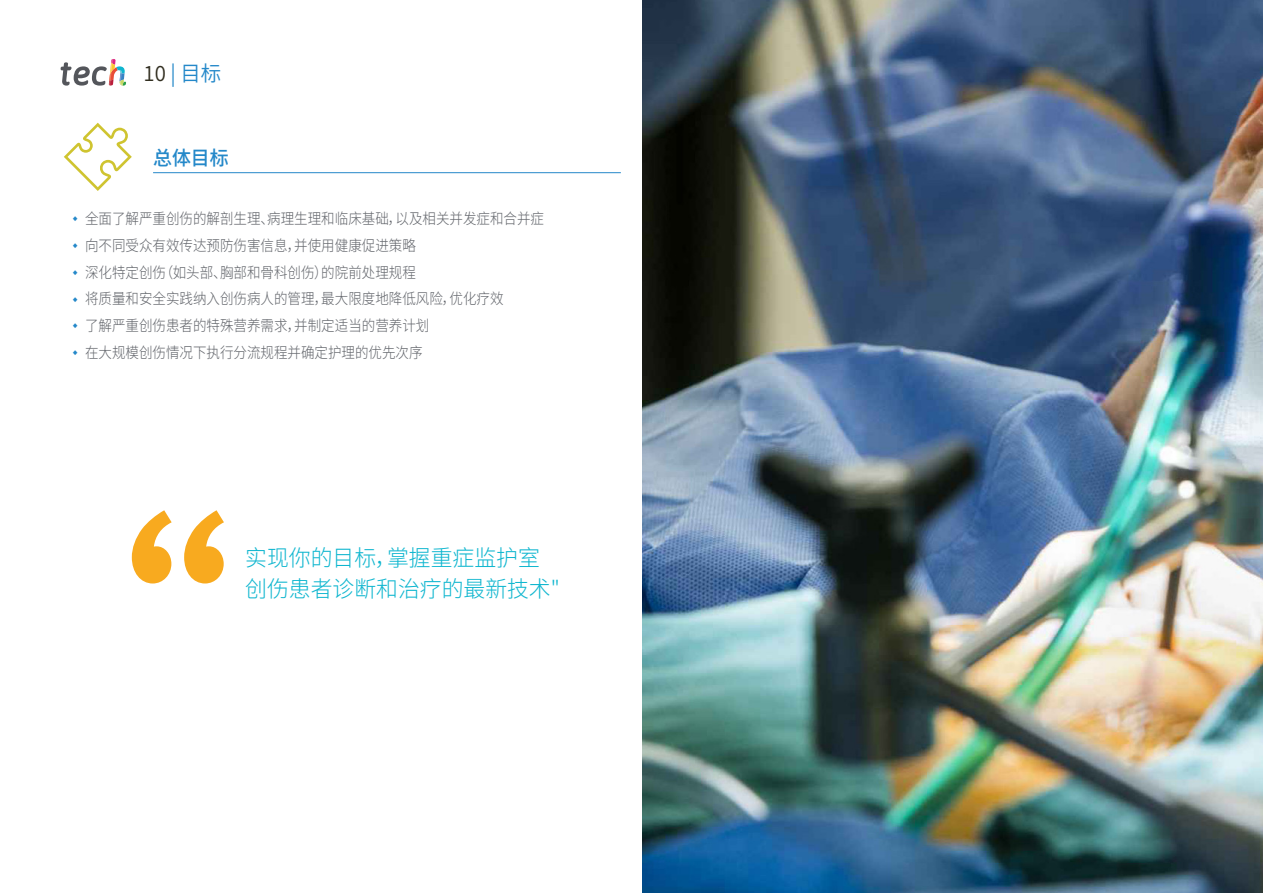
<style>
.page{position:relative;width:1263px;height:893px;background:#fff}
.page>*{position:absolute;margin:0;border:0;box-sizing:border-box;transform-origin:0 0}
.t1{font:300 22.5px/31.5px "Source Han Sans CN";color:#0fb6cf}
.t2{font:21px "Source Han Sans CN";color:#2488c9}
.t3{font:500 19.5px "Source Han Sans CN";color:#2488c9}
.t4{font:300 15px/26.7px "Source Han Sans CN";color:#61646a;scale:.9 1}
.s1{color:#312e20}
</style>
<div class="page">
<hr style="left:153px;top:172px;width:468px;height:1px;background:#2488c9">
<svg style="left:64px;top:123px;width:68px;height:68px"></svg>
<img style="left:642px;top:0;width:621px;height:893px">
<svg style="left:132px;top:510px;width:92px;height:73px"></svg>
<svg style="left:61px;top:59px;width:65px;height:27px"></svg>
<h2 class="t2" style="left:144px;top:61px;width:79px"><span class="s1">10</span> | 目标</h2>
<h3 class="t3" style="left:153px;top:147px;width:77px">总体目标</h3>
<p class="t4" style="left:85px;top:206px;width:511px">全面了解严重创伤的解剖生理、病理生理和临床基础，以及相关并发症和合并症向不同受众有效传达预防伤害信息，并使用健康促进策略<br>深化特定创伤（如头部、胸部和骨科创伤）的院前处理规程<br>将质量和安全实践纳入创伤病人的管理，最大限度地降低风险，优化疗效<br>了解严重创伤患者的特殊营养需求，并制定适当的营养计划<br>在大规模创伤情况下执行分流规程并确定护理的优先次序</p>
<h1 class="t1" style="left:245px;top:542px;width:316px">实现你的目标，掌握重症监护室创伤患者诊断和治疗的最新技术"</h1>
</div>
